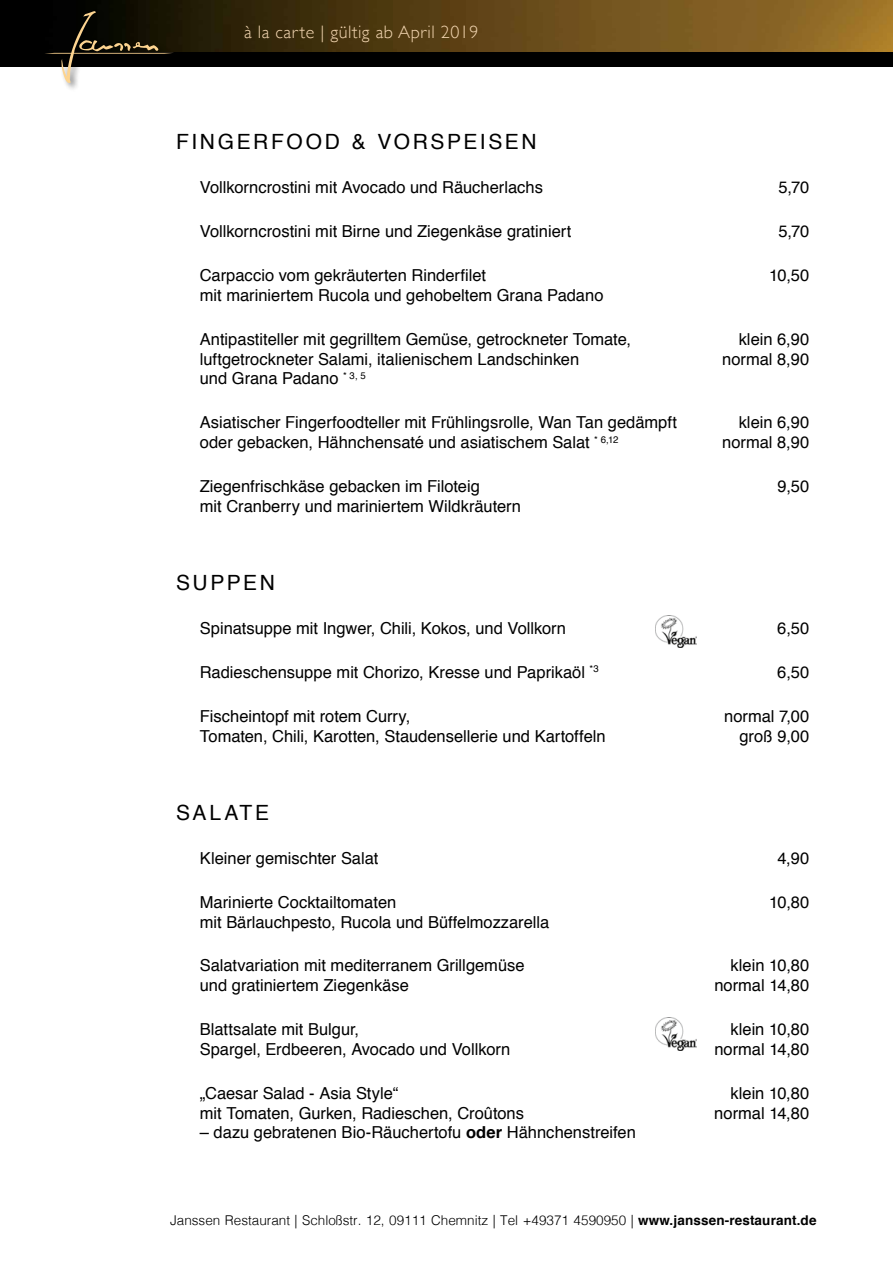
<style>
.page{position:relative;width:893px;height:1263px;background:#fff}
.page>*{position:absolute;margin:0;border:0;box-sizing:border-box;transform-origin:0 0}
.t1{font:21px "Helvetica";letter-spacing:.125em;color:#000}
.t2{font:300 18px "Gill Sans";letter-spacing:.03em;color:#f3d6b1}
.t3{font:16.5px/19.8px "Helvetica";color:#000}
.t4{font:300 13.5px "Helvetica";color:#000}
.s1{font-weight:700}
</style>
<div class="page">
<img style="left:0;top:0;width:893px;height:52px">
<div style="left:0;top:52px;width:893px;height:14px;background:#000"></div>
<div style="left:44px;top:9px;width:138px;height:83px;background:#000;opacity:.5"></div>
<svg style="left:44px;top:11px;width:130px;height:72px"></svg>
<img style="left:656px;top:615px;width:40px;height:33px">
<img style="left:656px;top:1018px;width:40px;height:32px">
<p class="t2" style="left:244px;top:18px;width:236px">à la carte | gültig ab April 2019</p>
<p class="t1" style="left:176px;top:126px;width:362px">FINGERFOOD &amp; VORSPEISEN</p>
<p class="t3" style="left:200px;top:178px;width:345px">Vollkorncrostini mit Avocado und Räucherlachs</p>
<p class="t3" style="left:778px;top:178px;width:32px">5,70</p>
<p class="t3" style="left:200px;top:222px;width:373px">Vollkorncrostini mit Birne und Ziegenkäse gratiniert</p>
<p class="t3" style="left:778px;top:222px;width:32px">5,70</p>
<p class="t3" style="left:200px;top:266px;width:405px">Carpaccio vom gekräuterten Rinderfilet<br>mit mariniertem Rucola und gehobeltem Grana Padano</p>
<p class="t3" style="left:769px;top:266px;width:42px">10,50</p>
<p class="t3" style="left:200px;top:329px;width:433px">Antipastiteller mit gegrilltem Gemüse, getrockneter Tomate, luftgetrockneter Salami, italienischem Landschinken<br>und Grana Padano <sup>*</sup> <sup>3,</sup> <sup>5</sup></p>
<p class="t3" style="left:722px;top:329px;width:89px;text-align:right">klein 6,90 normal 8,90</p>
<p class="t3" style="left:200px;top:413px;width:479px">Asiatischer Fingerfoodteller mit Frühlingsrolle, Wan Tan gedämpft oder gebacken, Hähnchensaté und asiatischem Salat <sup>*</sup> <sup>6,12</sup></p>
<p class="t3" style="left:722px;top:413px;width:89px;text-align:right">klein 6,90 normal 8,90</p>
<p class="t3" style="left:200px;top:477px;width:323px">Ziegenfrischkäse gebacken im Filoteig<br>mit Cranberry und mariniertem Wildkräutern</p>
<p class="t3" style="left:778px;top:477px;width:33px">9,50</p>
<p class="t1" style="left:176px;top:566px;width:100px">SUPPEN</p>
<p class="t3" style="left:200px;top:619px;width:368px">Spinatsuppe mit Ingwer, Chili, Kokos, und Vollkorn</p>
<p class="t3" style="left:777px;top:619px;width:34px">6,50</p>
<p class="t3" style="left:200px;top:663px;width:400px">Radieschensuppe mit Chorizo, Kresse und Paprikaöl <sup>*3</sup></p>
<p class="t3" style="left:777px;top:663px;width:34px">6,50</p>
<p class="t3" style="left:200px;top:706px;width:407px">Fischeintopf mit rotem Curry,<br>Tomaten, Chili, Karotten, Staudensellerie und Kartoffeln</p>
<p class="t3" style="left:724px;top:706px;width:87px;text-align:right">normal 7,00 groß 9,00</p>
<p class="t1" style="left:176px;top:796px;width:94px">SALATE</p>
<p class="t3" style="left:200px;top:849px;width:180px">Kleiner gemischter Salat</p>
<p class="t3" style="left:200px;top:892px;width:351px">Marinierte Cocktailtomaten<br>mit Bärlauchpesto, Rucola und Büffelmozzarella</p>
<p class="t3" style="left:200px;top:956px;width:326px">Salatvariation mit mediterranem Grillgemüse und gratiniertem Ziegenkäse</p>
<p class="t3" style="left:200px;top:1020px;width:312px">Blattsalate mit Bulgur,<br>Spargel, Erdbeeren, Avocado und Vollkorn</p>
<p class="t3" style="left:200px;top:1084px;width:326px">„Caesar Salad - Asia Style“<br>mit Tomaten, Gurken, Radieschen, Croûtons</p>
<p class="t3" style="left:200px;top:1123px;width:438px">– dazu gebratenen Bio-Räuchertofu <span class="s1">oder</span> Hähnchenstreifen</p>
<p class="t3" style="left:777px;top:849px;width:34px">4,90</p>
<p class="t3" style="left:769px;top:892px;width:42px">10,80</p>
<p class="t3" style="left:714px;top:956px;width:97px;text-align:right">klein 10,80 normal 14,80</p>
<p class="t3" style="left:714px;top:1020px;width:97px;text-align:right">klein 10,80 normal 14,80</p>
<p class="t3" style="left:714px;top:1084px;width:97px;text-align:right">klein 10,80 normal 14,80</p>
<p class="t4" style="left:170px;top:1208px;width:648px">Janssen Restaurant | Schloßstr. 12, 09111 Chemnitz | Tel +49371 4590950 | <span class="s1">www.janssen-restaurant.de</span></p>
</div>
